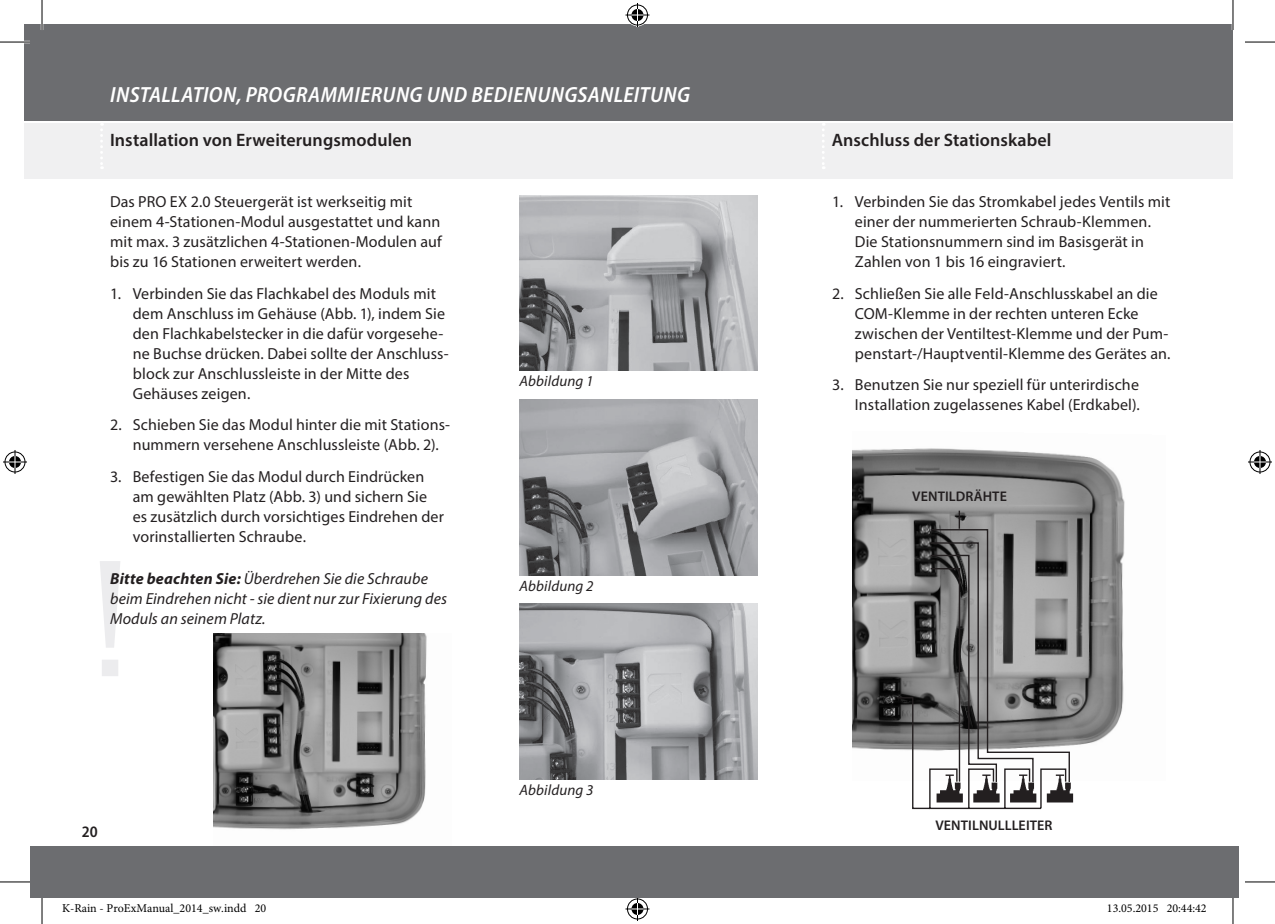
<style>
.page{position:relative;width:1275px;height:924px;background:#fff}
.page>*{position:absolute;margin:0;border:0;box-sizing:border-box;transform-origin:0 0}
.t1{font:italic 600 semi-condensed 22px "Myriad Pro";letter-spacing:.015em;color:#fff}
.t2{font:600 18px "Myriad Pro";letter-spacing:.005em;color:#231f20}
.t3{font:16px/20px "Myriad Pro";letter-spacing:.01em;color:#231f20}
.t4{font:italic 16px/20px "Myriad Pro";letter-spacing:.005em;color:#231f20}
.t5{font:600 semi-condensed 16px "Myriad Pro";color:#231f20}
.t6{font:italic 15px "Myriad Pro";letter-spacing:.01em;color:#231f20}
.t7{font:600 14px "Myriad Pro";letter-spacing:.005em;color:#231f20}
.t8{font:12px "Minion Pro";color:#000}
.s1{font-weight:700}
</style>
<div class="page">
<div style="left:24px;top:24px;width:1209px;height:96px;background:#6c6d70"></div>
<div style="left:24px;top:124px;width:1209px;height:55px;background:#f0f0f1"></div>
<svg style="left:822px;top:124px;width:2px;height:45px"></svg>
<svg style="left:100px;top:124px;width:3px;height:45px"></svg>
<svg style="left:100px;top:561px;width:20px;height:114px"></svg>
<img style="left:519px;top:195px;width:238px;height:176px">
<img style="left:519px;top:399px;width:238px;height:176px">
<img style="left:519px;top:603px;width:238px;height:176px">
<hr style="left:0;top:41px;width:30px;height:2px;background:#fff">
<hr style="left:41px;top:0;width:2px;height:30px;background:#fff">
<hr style="left:1231px;top:0;width:3px;height:30px;background:#fff">
<hr style="left:0;top:42px;width:30px;height:1px;background:#000">
<hr style="left:1245px;top:42px;width:30px;height:1px;background:#000">
<hr style="left:0;top:881px;width:30px;height:1px;background:#000">
<hr style="left:1245px;top:881px;width:30px;height:1px;background:#000">
<hr style="left:42px;top:0;width:1px;height:30px;background:#000">
<hr style="left:42px;top:893px;width:1px;height:30px;background:#000">
<hr style="left:1232px;top:0;width:1px;height:30px;background:#000">
<hr style="left:1232px;top:893px;width:1px;height:30px;background:#000">
<svg style="left:625px;top:3px;width:24px;height:24px"></svg>
<svg style="left:625px;top:897px;width:24px;height:23px"></svg>
<svg style="left:3px;top:450px;width:24px;height:24px"></svg>
<svg style="left:1248px;top:450px;width:24px;height:24px"></svg>
<svg style="left:62px;top:897px;width:185px;height:1px"></svg>
<div style="left:260px;top:903px;width:6px;height:9px;border:1px solid #fff;border-radius:50%"></div>
<svg style="left:260px;top:903px;width:5px;height:9px"></svg>
<img style="left:213px;top:633px;width:214px;height:197px">
<div style="left:30px;top:846px;width:1209px;height:51px;background:#6c6d70"></div>
<img style="left:853px;top:448px;width:272px;height:302px">
<svg style="left:895px;top:509px;width:178px;height:300px;background:#8b8b8b"></svg>
<h1 class="t1" style="left:110px;top:83px;width:581px">INSTALLATION, PROGRAMMIERUNG UND BEDIENUNGSANLEITUNG</h1>
<p class="t2" style="left:110px;top:128px;width:304px">Installation von Erweiterungsmodulen</p>
<p class="t2" style="left:831px;top:128px;width:221px">Anschluss der Stationskabel</p>
<p class="t3" style="left:110px;top:191px;width:333px">Das PRO EX 2.0 Steuergerät ist werkseitig mit einem 4-Stationen-Modul ausgestattet und kann mit max. 3 zusätzlichen 4-Stationen-Modulen auf bis zu 16 Stationen erweitert werden.</p>
<p class="t3" style="left:133px;top:283px;width:317px;text-indent:-23px">1. Verbinden Sie das Flachkabel des Moduls mit dem Anschluss im Gehäuse (Abb. 1), indem Sie den Flachkabelstecker in die dafür vorgesehe&shy;ne Buchse drücken. Dabei sollte der Anschluss&shy;block zur Anschlussleiste in der Mitte des Gehäuses zeigen.</p>
<p class="t3" style="left:133px;top:414px;width:319px;text-indent:-23px">2. Schieben Sie das Modul hinter die mit Stations&shy;nummern versehene Anschlussleiste (Abb. 2).</p>
<p class="t3" style="left:133px;top:465px;width:313px;text-indent:-23px">3. Befestigen Sie das Modul durch Eindrücken am gewählten Platz (Abb. 3) und sichern Sie es zusätzlich durch vorsichtiges Eindrehen der vorinstallierten Schraube.</p>
<p class="t4" style="left:110px;top:568px;width:338px"><span class="s1">Bitte beachten Sie:</span> Überdrehen Sie die Schraube beim Eindrehen nicht - sie dient nur zur Fixierung des<br>Moduls an seinem Platz.</p>
<p class="t5" style="left:82px;top:822px;width:17px">20</p>
<p class="t6" style="left:519px;top:371px;width:76px">Abbildung 1</p>
<p class="t6" style="left:519px;top:576px;width:76px">Abbildung 2</p>
<p class="t6" style="left:519px;top:780px;width:76px">Abbildung 3</p>
<p class="t3" style="left:855px;top:191px;width:317px;text-indent:-23px">1. Verbinden Sie das Stromkabel jedes Ventils mit einer der nummerierten Schraub-Klemmen.<br>Die Stationsnummern sind im Basisgerät in Zahlen von 1 bis 16 eingraviert.</p>
<p class="t3" style="left:855px;top:283px;width:317px;text-indent:-23px">2. Schließen Sie alle Feld-Anschlusskabel an die COM-Klemme in der rechten unteren Ecke zwischen der Ventiltest-Klemme und der Pum&shy;penstart-/Hauptventil-Klemme des Gerätes an.</p>
<p class="t3" style="left:832px;top:374px;width:309px;text-align:right">3. Benutzen Sie nur speziell für unterirdische<br>Installation zugelassenes Kabel (Erdkabel).</p>
<p class="t7" style="left:912px;top:487px;width:96px">VENTILDRÄHTE</p>
<p class="t7" style="left:935px;top:815px;width:119px">VENTILNULLLEITER</p>
<p class="t8" style="left:62px;top:900px;width:206px">K-Rain - ProExManual_2014_sw.indd 20</p>
<p class="t8" style="left:1107px;top:900px;width:101px">13.05.2015 20:44:42</p>
</div>
